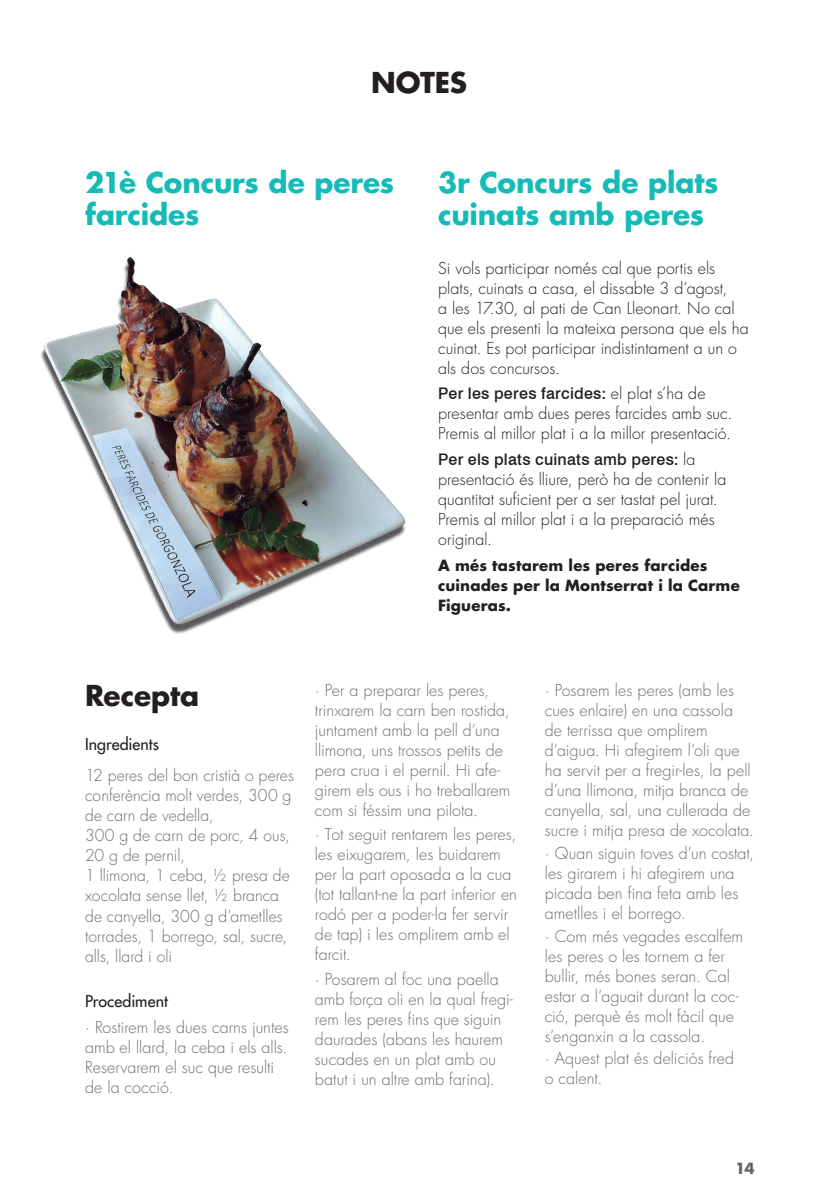
<style>
.page{position:relative;width:840px;height:1191px;background:#fff}
.page>*{position:absolute;margin:0;border:0;box-sizing:border-box;transform-origin:0 0}
.t1{font:700 28px/32px "Futura Std";letter-spacing:-.005em;color:#15bbb7}
.t2{font:700 28px "Futura Std";letter-spacing:-.01em;color:#231f20}
.t3{font:300 16px/20px "Futura Std";letter-spacing:.005em;color:#6c6d70}
.t4{font:300 16px/20px "Futura Std";color:#231f20}
.t5{font:500 16px "Swiss 721 BT";letter-spacing:.015em;color:#231f20}
.t6{font:500 16px "Futura Std";color:#231f20}
.t7{font:700 15px/20px "Futura Std";letter-spacing:.01em;color:#231f20}
.s1{font-family:"Futura Std";font-weight:300}
</style>
<div class="page">
<img style="left:41px;top:257px;width:365px;height:377px">
<h1 class="t2" style="left:371px;top:64px;width:97px">NOTES</h1>
<h1 class="t1" style="left:85px;top:166px;width:310px">21è Concurs de peres farcides</h1>
<h1 class="t1" style="left:438px;top:166px;width:282px">3r Concurs de plats cuinats amb peres</h1>
<p class="t4" style="left:438px;top:258px;width:312px">Si vols participar només cal que portis els plats, cuinats a casa, el dissabte 3 d’agost,<br>a les 17.30, al pati de Can Lleonart. No cal que els presenti la mateixa persona que els ha cuinat. Es pot participar indistintament a un o als dos concursos.</p>
<p class="t5" style="left:438px;top:384px;width:269px">Per les peres farcides: <span class="s1">el plat s’ha de</span></p>
<p class="t4" style="left:438px;top:404px;width:296px">presentar amb dues peres farcides amb suc.<br>Premis al millor plat i a la millor presentació.</p>
<p class="t5" style="left:438px;top:449px;width:259px">Per els plats cuinats amb peres: <span class="s1">la</span></p>
<p class="t4" style="left:438px;top:470px;width:289px">presentació és lliure, però ha de contenir la quantitat suficient per a ser tastat pel jurat.<br>Premis al millor plat i a la preparació més original.</p>
<p class="t7" style="left:438px;top:555px;width:303px">A més tastarem les peres farcides cuinades per la Montserrat i la Carme<br>Figueras.</p>
<h1 class="t2" style="left:85px;top:676px;width:116px">Recepta</h1>
<p class="t6" style="left:85px;top:734px;width:75px">Ingredients</p>
<p class="t3" style="left:85px;top:766px;width:210px">12 peres del bon cristià o peres conferència molt verdes, 300 g de carn de vedella,<br>300 g de carn de porc, 4 ous,<br>20 g de pernil,<br>1 llimona, 1 ceba, ½ presa de xocolata sense llet, ½ branca de canyella, 300 g d’ametlles torrades, 1 borrego, sal, sucre, alls, llard i oli</p>
<p class="t6" style="left:85px;top:991px;width:84px">Procediment</p>
<p class="t3" style="left:85px;top:1017px;width:205px">· Rostirem les dues carns juntes amb el llard, la ceba i els alls.<br>Reservarem el suc que resulti de la cocció.</p>
<p class="t3" style="left:315px;top:680px;width:197px">· Per a preparar les peres, trinxarem la carn ben rostida, juntament amb la pell d’una llimona, uns trossos petits de pera crua i el pernil. Hi afe&shy;girem els ous i ho treballarem com si féssim una pilota.</p>
<p class="t3" style="left:315px;top:825px;width:203px">· Tot seguit rentarem les peres, les eixugarem, les buidarem per la part oposada a la cua (tot tallant-ne la part inferior en rodó per a poder-la fer servir de tap) i les omplirem amb el farcit.</p>
<p class="t3" style="left:315px;top:969px;width:199px">· Posarem al foc una paella amb força oli en la qual fregi&shy;rem les peres fins que siguin daurades (abans les haurem sucades en un plat amb ou batut i un altre amb farina).</p>
<p class="t3" style="left:544px;top:680px;width:211px">· Posarem les peres (amb les cues enlaire) en una cassola de terrissa que omplirem d’aigua. Hi afegirem l’oli que ha servit per a fregir-les, la pell d’una llimona, mitja branca de canyella, sal, una cullerada de sucre i mitja presa de xocolata.</p>
<p class="t3" style="left:544px;top:843px;width:211px">· Quan siguin toves d’un costat, les girarem i hi afegirem una picada ben fina feta amb les ametlles i el borrego.</p>
<p class="t3" style="left:544px;top:926px;width:200px">· Com més vegades escalfem les peres o les tornem a fer bullir, més bones seran. Cal estar a l’aguait durant la coc&shy;ció, perquè és molt fàcil que s’enganxin a la cassola.</p>
<p class="t3" style="left:544px;top:1049px;width:191px">· Aquest plat és deliciós fred o calent.</p>
<p class="t7" style="left:734px;top:1158px;width:21px">14</p>
</div>
